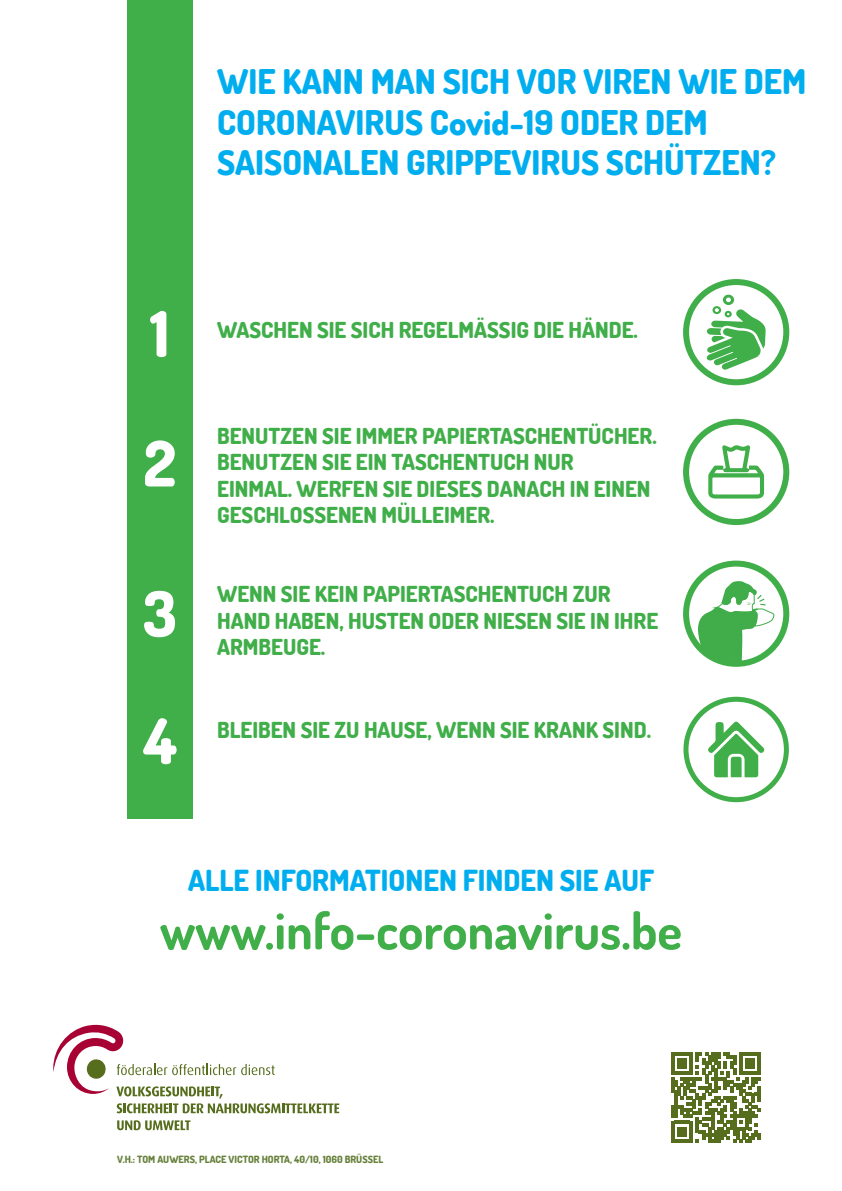
<style>
.page{position:relative;width:842px;height:1191px;background:#fff}
.page>*{position:absolute;margin:0;border:0;box-sizing:border-box;transform-origin:0 0}
.t1{font:800 63px "Dosis";color:#fff}
.t2{font:700 51px "Dosis";color:#40ae49}
.t3{font:800 34px/40.8px "Dosis";color:#00aeef}
.t4{font:800 29px "Dosis";color:#00aeef}
.t5{font:800 22px/26.4px "Dosis";color:#40ae49}
.t6{font:800 10px "Dosis";color:#67813b}
</style>
<div class="page">
<div style="left:127px;top:0;width:65px;height:818px;background:#40ae49"></div>
<div style="left:683px;top:279px;width:106px;height:106px;border:6px solid #40ae49;border-radius:50%"></div>
<svg style="left:706px;top:279px;width:60px;height:220px"></svg>
<div style="left:683px;top:419px;width:106px;height:106px;border:6px solid #40ae49;border-radius:50%"></div>
<svg style="left:708px;top:721px;width:57px;height:56px"></svg>
<div style="left:683px;top:696px;width:106px;height:106px;border:5px solid #40ae49;border-radius:50%"></div>
<svg style="left:671px;top:1052px;width:90px;height:90px"></svg>
<div style="left:683px;top:560px;width:106px;height:107px;border:6px solid #40ae49;border-radius:50%"></div>
<svg style="left:698px;top:560px;width:77px;height:103px"></svg>
<svg style="left:53px;top:1024px;width:286px;height:89px"></svg>
<svg style="left:117px;top:1120px;width:73px;height:10px"></svg>
<p class="t3" style="left:217px;top:60px;width:591px">WIE KANN MAN SICH VOR VIREN WIE DEM<br>CORONAVIRUS Covid-19 ODER DEM</p>
<p class="t3" style="left:217px;top:142px;width:561px">SAISONALEN GRIPPEVIRUS SCHÜTZEN?</p>
<p class="t1" style="left:150px;top:293px;width:21px">1</p>
<p class="t1" style="left:144px;top:423px;width:34px">2</p>
<p class="t1" style="left:143px;top:573px;width:35px">3</p>
<p class="t1" style="left:143px;top:700px;width:35px">4</p>
<p class="t5" style="left:217px;top:317px;width:422px">WASCHEN SIE SICH REGELMÄSSIG DIE HÄNDE.</p>
<p class="t5" style="left:217px;top:422px;width:441px">BENUTZEN SIE IMMER PAPIERTASCHENTÜCHER.</p>
<p class="t5" style="left:217px;top:449px;width:435px">BENUTZEN SIE EIN TASCHENTUCH NUR<br>EINMAL. WERFEN SIE DIESES DANACH IN EINEN<br>GESCHLOSSENEN MÜLLEIMER.</p>
<p class="t5" style="left:217px;top:581px;width:443px">WENN SIE KEIN PAPIERTASCHENTUCH ZUR<br>HAND HABEN, HUSTEN ODER NIESEN SIE IN IHRE<br>ARMBEUGE.</p>
<p class="t5" style="left:217px;top:716px;width:435px">BLEIBEN SIE ZU HAUSE, WENN SIE KRANK SIND.</p>
<p class="t4" style="left:188px;top:862px;width:467px">ALLE INFORMATIONEN FINDEN SIE AUF</p>
<p class="t2" style="left:160px;top:898px;width:524px">www.info-coronavirus.be</p>
<p class="t6" style="left:117px;top:1153px;width:268px">V.H.: TOM AUWERS, PLACE VICTOR HORTA, 40/10, 1060 BRÜSSEL</p>
</div>
